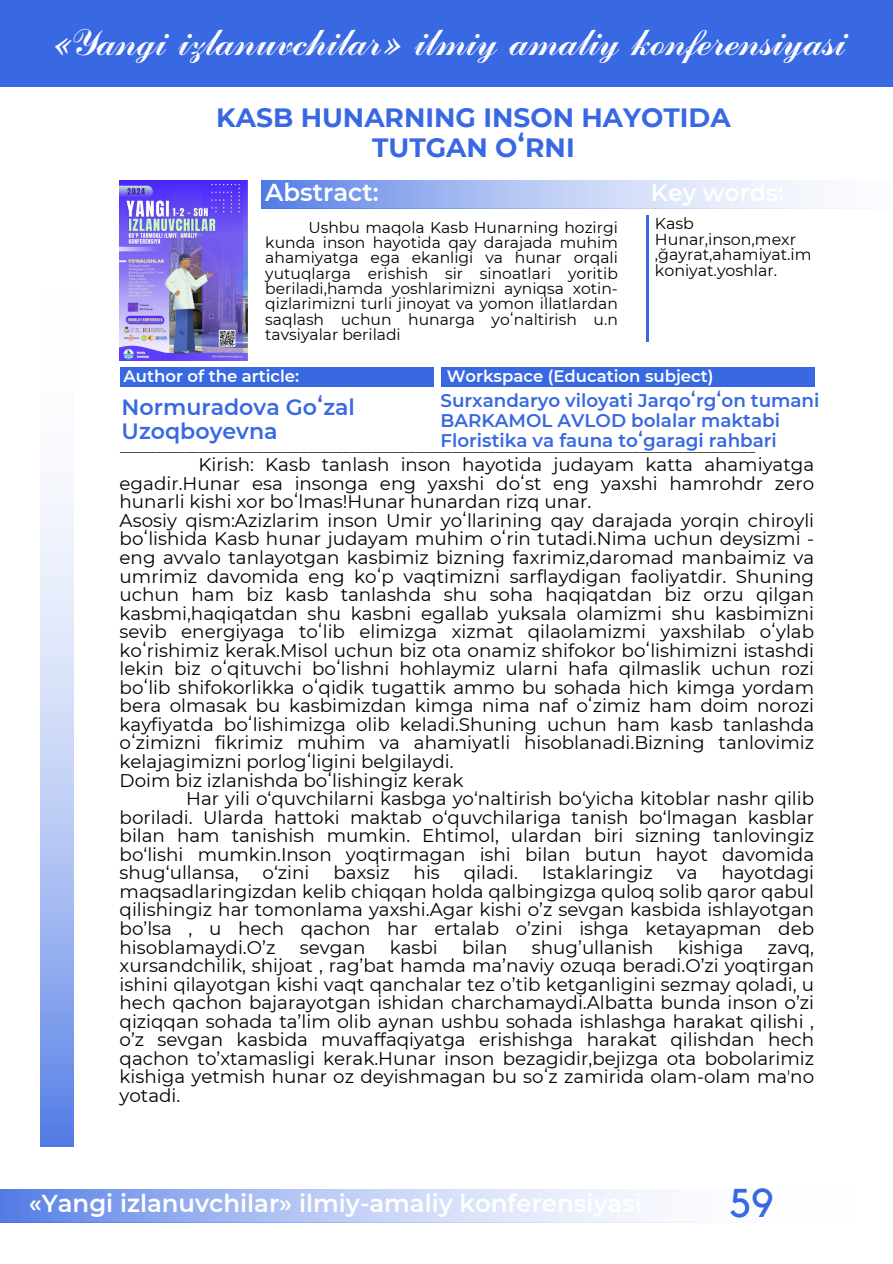
<style>
.page{position:relative;width:893px;height:1264px;background:#fff}
.page>*{position:absolute;margin:0;border:0;box-sizing:border-box;transform-origin:0 0}
.t1{font:40.05px "Kollektif";color:#3868e2}
.t2{font:37.35px "Russkopis Zhirny";color:#fff}
.t3{font:700 26.4px/30.6px "Montserrat";color:#3868e2;text-align:center}
.t4{font:600 24.45px "Montserrat";color:#fff}
.t5{font:600 23.55px "Montserrat";color:#fff}
.t6{font:600 22.05px/24.2px "Montserrat";color:#3868e2}
.t7{font:18.3px/18.6px "Montserrat";color:#000;text-align:justify}
.t8{font:600 18.3px/20px "Montserrat";color:#3868e2}
.t9{font:600 16.5px "Montserrat";color:#fff}
.t10{font:15.9px/15.6px "Montserrat";color:#000}
.t11{font:15.6px/15.3px "Montserrat";color:#000;text-align:justify}
.t12{font:14.4px "Montserrat";color:#000}
</style>
<div class="page">
<svg style="left:0;top:1189px;width:656px;height:33px;background:#b3c5f3"></svg>
<svg style="left:261px;top:180px;width:547px;height:28px;background:#b2c5f3"></svg>
<svg style="left:646px;top:215px;width:2px;height:127px"></svg>
<div style="left:0;top:0;width:892px;height:87px;background:#3868e2"></div>
<svg style="left:40px;top:490px;width:34px;height:656px;background:#b3c5f3"></svg>
<div style="left:120px;top:367px;width:694px;height:20px;background:#3868e2"></div>
<div style="left:434px;top:365px;width:6px;height:97px;background:#fff"></div>
<img style="left:120px;top:180px;width:128px;height:180px">
<p class="t2" style="left:49px;top:25px;width:797px">«Yangi izlanuvchilar» ilmiy amaliy konferensiyasi</p>
<h4 class="t3" style="left:216px;top:102px;width:516px">KASB HUNARNING INSON HAYOTIDA<br>TUTGAN OʻRNI</h4>
<h4 class="t4" style="left:265px;top:177px;width:115px">Abstract:</h4>
<p class="t5" style="left:650px;top:178px;width:134px">Key words:</p>
<h2 class="t11" style="left:265px;top:219px;width:354px;text-indent:43px">Ushbu maqola Kasb Hunarning hozirgi kunda inson hayotida qay darajada muhim ahamiyatga ega ekanligi va hunar orqali yutuqlarga erishish sir sinoatlari yoritib beriladi,hamda yoshlarimizni ayniqsa xotin&shy;qizlarimizni turli jinoyat va yomon illatlardan saqlash uchun hunarga yoʻnaltirish u.n tavsiyalar beriladi</h2>
<h6 class="t10" style="left:654px;top:216px;width:158px">Kasb<br>Hunar,inson,mexr ,ğayrat,ahamiyat.im koniyat.yoshlar.</h6>
<p class="t9" style="left:123px;top:366px;width:177px">Author of the article:</p>
<p class="t6" style="left:122px;top:395px;width:235px">Normuradova Goʻzal<br>Uzoqboyevna</p>
<p class="t9" style="left:446px;top:366px;width:268px">Workspace (Education subject)</p>
<p class="t8" style="left:440px;top:390px;width:380px">Surxandaryo viloyati Jarqoʻrgʻon tumani<br>BARKAMOL AVLOD bolalar maktabi<br>Floristika va fauna toʻgaragi rahbari</p>
<h5 class="t12" style="left:120px;top:438px;width:636px">________________________________________________________________________________________</h5>
<p class="t7" style="left:198px;top:455px;width:617px">Kirish: Kasb tanlash inson hayotida judayam katta ahamiyatga</p>
<p class="t7" style="left:120px;top:474px;width:696px">egadir.Hunar esa insonga eng yaxshi doʻst eng yaxshi hamrohdr zero</p>
<p class="t7" style="left:120px;top:492px;width:473px">hunarli kishi xor boʻlmas!Hunar hunardan rizq unar.</p>
<p class="t7" style="left:120px;top:511px;width:696px">Asosiy qism:Azizlarim inson Umir yoʻllarining qay darajada yorqin chiroyli</p>
<p class="t7" style="left:120px;top:529px;width:696px">boʻlishida Kasb hunar judayam muhim oʻrin tutadi.Nima uchun deysizmi -</p>
<p class="t7" style="left:120px;top:548px;width:696px">eng avvalo tanlayotgan kasbimiz bizning faxrimiz,daromad manbaimiz va</p>
<p class="t7" style="left:120px;top:566px;width:696px">umrimiz davomida eng koʻp vaqtimizni sarflaydigan faoliyatdir. Shuning</p>
<p class="t7" style="left:120px;top:585px;width:696px">uchun ham biz kasb tanlashda shu soha haqiqatdan biz orzu qilgan</p>
<p class="t7" style="left:120px;top:603px;width:696px">kasbmi,haqiqatdan shu kasbni egallab yuksala olamizmi shu kasbimizni</p>
<p class="t7" style="left:120px;top:622px;width:696px">sevib energiyaga toʻlib elimizga xizmat qilaolamizmi yaxshilab oʻylab</p>
<p class="t7" style="left:120px;top:641px;width:696px">koʻrishimiz kerak.Misol uchun biz ota onamiz shifokor boʻlishimizni istashdi</p>
<p class="t7" style="left:120px;top:659px;width:696px">lekin biz oʻqituvchi boʻlishni hohlaymiz ularni hafa qilmaslik uchun rozi</p>
<p class="t7" style="left:120px;top:678px;width:696px">boʻlib shifokorlikka oʻqidik tugattik ammo bu sohada hich kimga yordam</p>
<p class="t7" style="left:120px;top:696px;width:696px">bera olmasak bu kasbimizdan kimga nima naf oʻzimiz ham doim norozi</p>
<p class="t7" style="left:120px;top:715px;width:696px">kayfiyatda boʻlishimizga olib keladi.Shuning uchun ham kasb tanlashda</p>
<p class="t7" style="left:120px;top:733px;width:696px">oʻzimizni fikrimiz muhim va ahamiyatli hisoblanadi.Bizning tanlovimiz</p>
<p class="t7" style="left:120px;top:752px;width:335px">kelajagimizni porlogʻligini belgilaydi.</p>
<p class="t7" style="left:120px;top:770px;width:345px">Doim biz izlanishda boʻlishingiz kerak</p>
<p class="t7" style="left:186px;top:789px;width:629px">Har yili o‘quvchilarni kasbga yo‘naltirish bo‘yicha kitoblar nashr qilib</p>
<p class="t7" style="left:120px;top:807px;width:696px">boriladi. Ularda hattoki maktab o‘quvchilariga tanish bo‘lmagan kasblar</p>
<p class="t7" style="left:120px;top:826px;width:696px">bilan ham tanishish mumkin. Ehtimol, ulardan biri sizning tanlovingiz</p>
<p class="t7" style="left:120px;top:845px;width:696px">bo‘lishi mumkin.Inson yoqtirmagan ishi bilan butun hayot davomida</p>
<p class="t7" style="left:120px;top:863px;width:121px">shug‘ullansa,</p>
<p class="t7" style="left:262px;top:863px;width:48px">o‘zini</p>
<p class="t7" style="left:333px;top:863px;width:58px">baxsiz</p>
<p class="t7" style="left:413px;top:863px;width:28px">his</p>
<p class="t7" style="left:463px;top:863px;width:56px">qiladi.</p>
<p class="t7" style="left:542px;top:863px;width:112px">Istaklaringiz</p>
<p class="t7" style="left:676px;top:863px;width:22px">va</p>
<p class="t7" style="left:120px;top:863px;width:696px;text-indent:601px">hayotdagi maqsadlaringizdan kelib chiqqan holda qalbingizga quloq solib qaror qabul qilishingiz har tomonlama yaxshi.Agar kishi o’z sevgan kasbida ishlayotgan bo’lsa , u hech qachon har ertalab o’zini ishga ketayapman deb hisoblamaydi.O’z</p>
<p class="t7" style="left:300px;top:937px;width:67px">sevgan</p>
<p class="t7" style="left:389px;top:937px;width:50px">kasbi</p>
<p class="t7" style="left:462px;top:937px;width:47px">bilan</p>
<p class="t7" style="left:532px;top:937px;width:123px">shug’ullanish</p>
<p class="t7" style="left:678px;top:937px;width:67px">kishiga</p>
<p class="t7" style="left:120px;top:937px;width:696px;text-indent:648px">zavq, xursandchilik, shijoat , rag’bat hamda ma’naviy ozuqa beradi.O’zi yoqtirgan ishini qilayotgan kishi vaqt qanchalar tez o’tib ketganligini sezmay qoladi, u hech qachon bajarayotgan ishidan charchamaydi.Albatta bunda inson o’zi qiziqqan sohada ta’lim olib aynan ushbu sohada ishlashga harakat qilishi , o’z sevgan kasbida muvaffaqiyatga erishishga harakat qilishdan hech qachon to’xtamasligi kerak.Hunar inson bezagidir,bejizga ota bobolarimiz kishiga yetmish hunar oz deyishmagan bu soʻz zamirida olam-olam maʼno yotadi.</p>
<h3 class="t4" style="left:29px;top:1188px;width:614px">«Yangi izlanuvchilar» ilmiy-amaliy konferensiyasi</h3>
<p class="t1" style="left:730px;top:1184px;width:45px">59</p>
</div>
